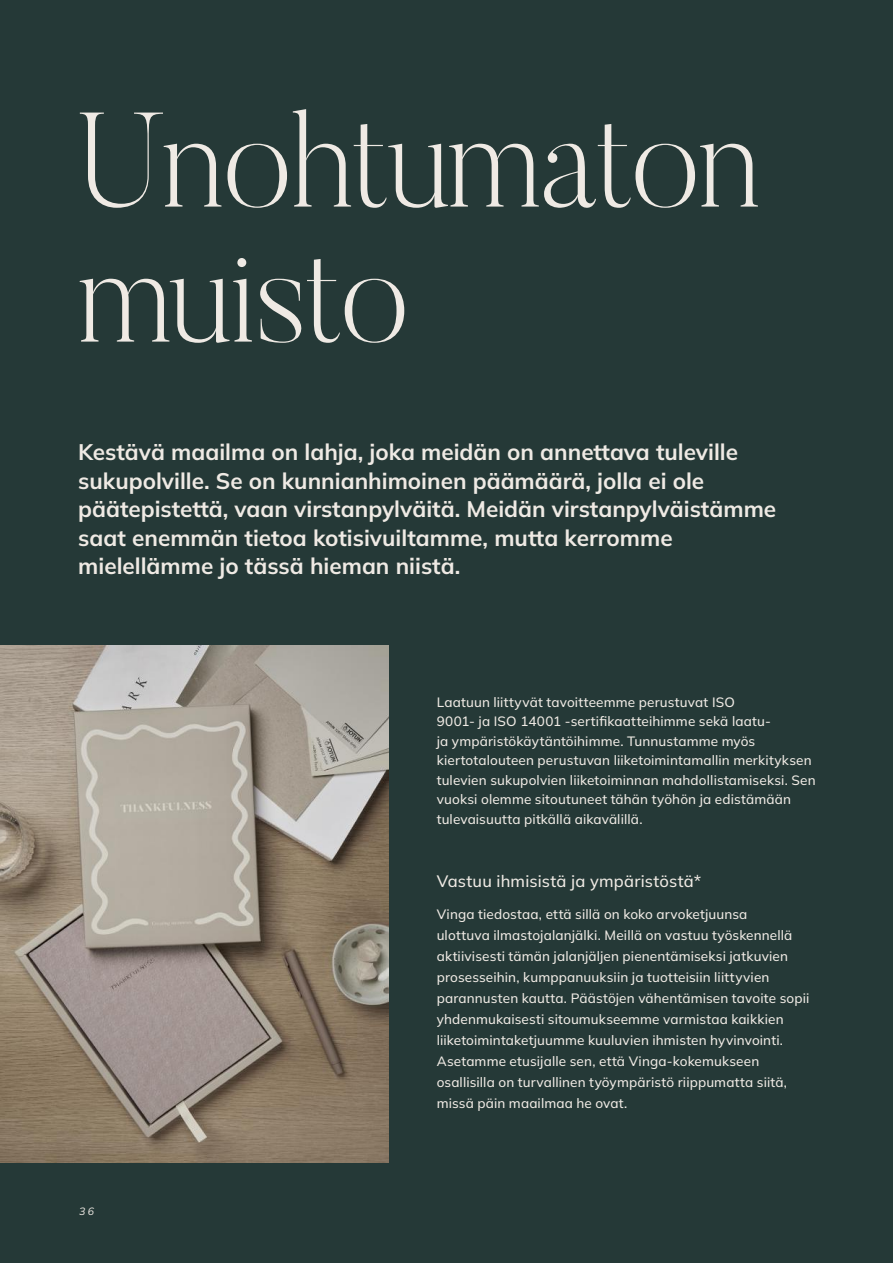
<style>
.page{position:relative;width:893px;height:1263px;background:#253937}
.page>*{position:absolute;margin:0;border:0;box-sizing:border-box;transform-origin:0 0}
.t1{font:200 133.5px/135px "Butler";letter-spacing:-.02em;color:#efeae4}
.t2{font:700 22.5px/28.5px "Mulish";color:#efeae4}
.t3{font:500 16.5px "Mulish";letter-spacing:.01em;color:#efeae4}
.t4{font:500 13.5px/21px "Mulish";letter-spacing:.01em;color:#efeae4}
.t5{font:italic 200 10.5px "Mulish";color:#efeae4}
</style>
<div class="page">
<img style="left:0;top:646px;width:389px;height:516px">
<h1 class="t1" style="left:78px;top:92px;width:684px">Unohtumaton muisto</h1>
<p class="t2" style="left:78px;top:438px;width:699px">Kestävä maailma on lahja, joka meidän on annettava tuleville sukupolville. Se on kunnianhimoinen päämäärä, jolla ei ole päätepistettä, vaan virstanpylväitä. Meidän virstanpylväistämme saat enemmän tietoa kotisivuiltamme, mutta kerromme mielellämme jo tässä hieman niistä.</p>
<p class="t4" style="left:437px;top:692px;width:380px;line-height:19.5px">Laatuun liittyvät tavoitteemme perustuvat ISO<br>9001- ja ISO 14001 -sertifikaatteihimme sekä laatu-<br>ja ympäristökäytäntöihimme. Tunnustamme myös kiertotalouteen perustuvan liiketoimintamallin merkityksen tulevien sukupolvien liiketoiminnan mahdollistamiseksi. Sen vuoksi olemme sitoutuneet tähän työhön ja edistämään tulevaisuutta pitkällä aikavälillä.</p>
<p class="t5" style="left:79px;top:1204px;width:17px">36</p>
<p class="t3" style="left:437px;top:869px;width:266px">Vastuu ihmisistä ja ympäristöstä*</p>
<p class="t4" style="left:437px;top:903px;width:374px">Vinga tiedostaa, että sillä on koko arvoketjuunsa<br>ulottuva ilmastojalanjälki. Meillä on vastuu työskennellä aktiivisesti tämän jalanjäljen pienentämiseksi jatkuvien prosesseihin, kumppanuuksiin ja tuotteisiin liittyvien parannusten kautta. Päästöjen vähentämisen tavoite sopii yhdenmukaisesti sitoumukseemme varmistaa kaikkien liiketoimintaketjuumme kuuluvien ihmisten hyvinvointi.<br>Asetamme etusijalle sen, että Vinga-kokemukseen osallisilla on turvallinen työympäristö riippumatta siitä, missä päin maailmaa he ovat.</p>
</div>
